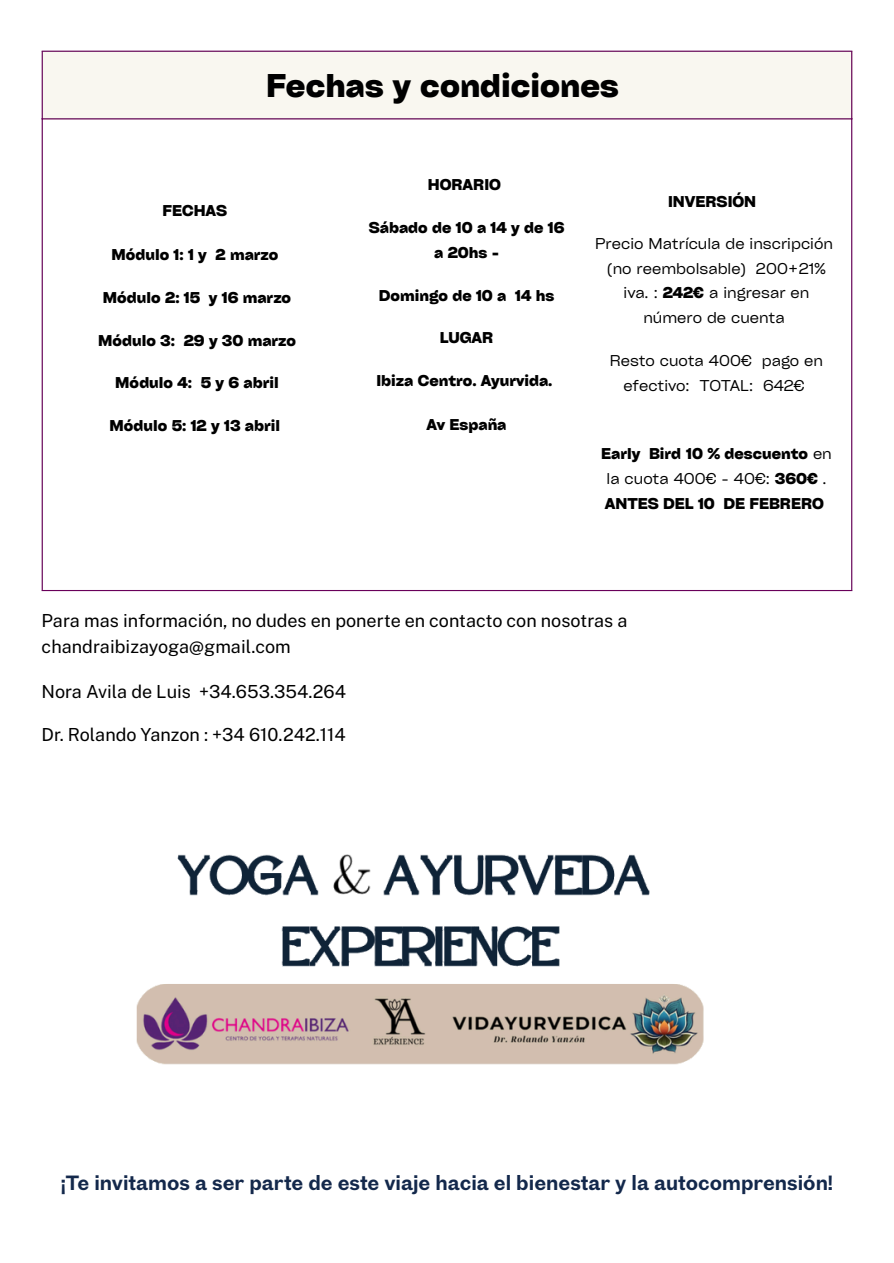
<style>
.page{position:relative;width:894px;height:1263px;background:#fff}
.page>*{position:absolute;margin:0;border:0;box-sizing:border-box;transform-origin:0 0}
.t1{font:700 31.5px "Cy Grotesk Key";color:#000}
.t2{font:700 19.5px "Touvlo";color:#13284b}
.t3{font:18px/25.8px "Public Sans";color:#000}
.t4{font:700 15px/24.8px "Cy Grotesk Key";color:#000;text-align:center}
.t5{font:15px/24.8px "Cy Grotesk Key";color:#000;text-align:center}
.s1{font-weight:700}
.s2{font-weight:400}
</style>
<div class="page">
<div style="left:42px;top:51px;width:809px;height:68px;background:#f9f7f0"></div>
<hr style="left:42px;top:52px;width:1px;height:538px;background:#69005a">
<hr style="left:850px;top:52px;width:2px;height:538px;background:#69005a">
<hr style="left:42px;top:51px;width:810px;height:1px;background:#69005a">
<hr style="left:42px;top:118px;width:810px;height:1px;background:#69005a">
<hr style="left:42px;top:590px;width:810px;height:1px;background:#69005a">
<img style="left:136px;top:854px;width:568px;height:211px">
<p class="t1" style="left:266px;top:65px;width:354px">Fechas y condiciones</p>
<p class="t4" style="left:162px;top:198px;width:66px">FECHAS</p>
<p class="t4" style="left:111px;top:242px;width:168px">Módulo 1: 1 y 2 marzo</p>
<p class="t4" style="left:103px;top:284px;width:189px">Módulo 2: 15 y 16 marzo</p>
<p class="t4" style="left:98px;top:327px;width:199px">Módulo 3: 29 y 30 marzo</p>
<p class="t4" style="left:115px;top:370px;width:165px">Módulo 4: 5 y 6 abril</p>
<p class="t4" style="left:110px;top:413px;width:172px">Módulo 5: 12 y 13 abril</p>
<p class="t4" style="left:427px;top:172px;width:75px">HORARIO</p>
<p class="t4" style="left:368px;top:215px;width:197px">Sábado de 10 a 14 y de 16 a 20hs -</p>
<p class="t4" style="left:379px;top:282px;width:177px">Domingo de 10 a 14 hs</p>
<p class="t4" style="left:439px;top:325px;width:55px">LUGAR</p>
<p class="t4" style="left:376px;top:368px;width:177px">Ibiza Centro. Ayurvida.</p>
<p class="t4" style="left:426px;top:412px;width:81px">Av España</p>
<h1 class="t4" style="left:668px;top:189px;width:90px">INVERSIÓN</h1>
<p class="t5" style="left:595px;top:230px;width:239px">Precio Matrícula de inscripción (no reembolsable) 200+21% iva. : <span class="s1">242€</span> a ingresar en número de cuenta</p>
<p class="t5" style="left:609px;top:347px;width:214px">Resto cuota 400€ pago en efectivo: TOTAL: 642€</p>
<p class="t4" style="left:601px;top:441px;width:232px;text-align:left">Early Bird 10 % descuento <span class="s2">en la cuota 400€ - 40€:</span> 360€ <span class="s2">.<br></span>ANTES DEL 10 DE FEBRERO</p>
<p class="t3" style="left:42px;top:607px;width:587px">Para mas información, no dudes en ponerte en contacto con nosotras a chandraibizayoga@gmail.com</p>
<p class="t3" style="left:42px;top:678px;width:306px">Nora Avila de Luis +34.653.354.264</p>
<p class="t3" style="left:42px;top:722px;width:305px">Dr. Rolando Yanzon : +34 610.242.114</p>
<p class="t2" style="left:61px;top:1168px;width:773px">¡Te invitamos a ser parte de este viaje hacia el bienestar y la autocomprensión!</p>
</div>
